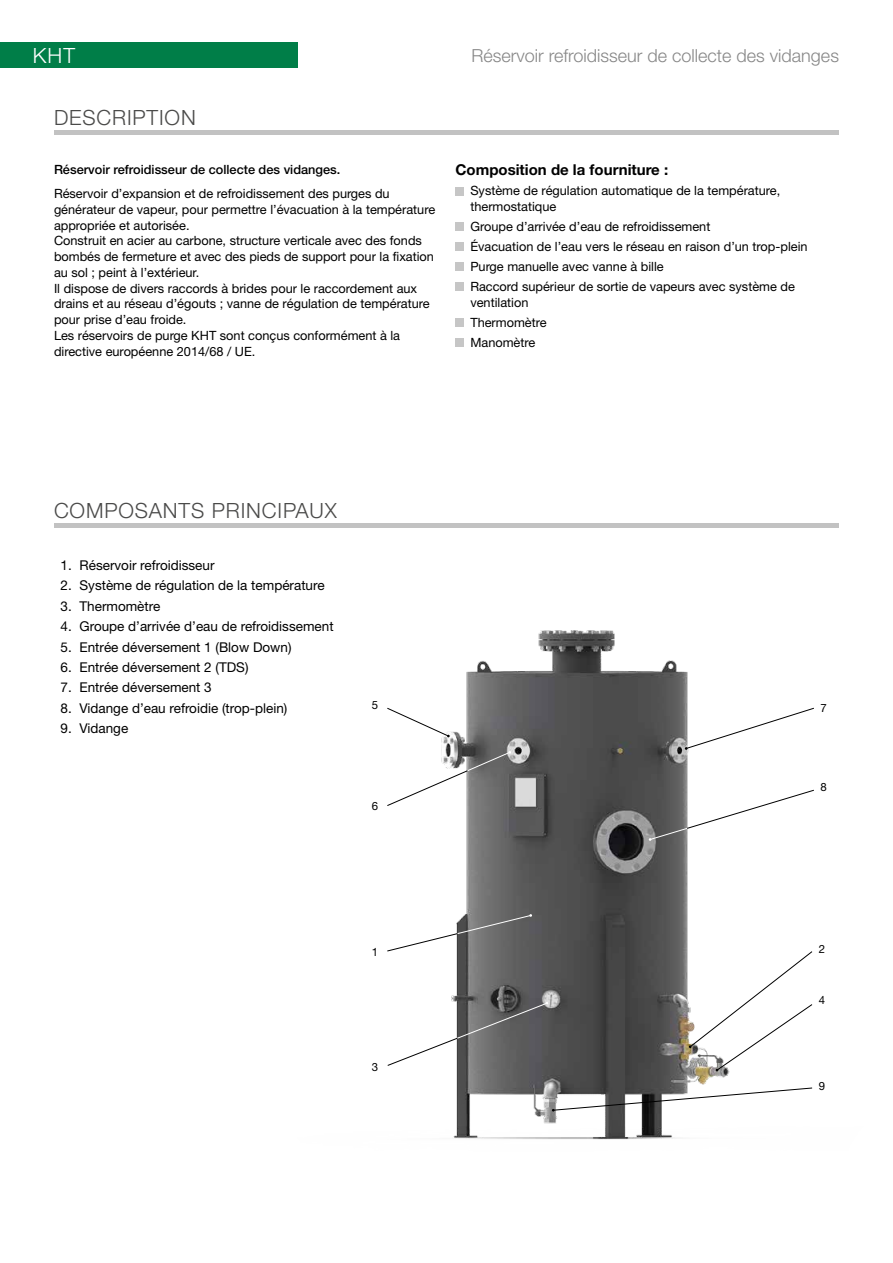
<style>
.page{position:relative;width:893px;height:1263px;background:#fff}
.page>*{position:absolute;margin:0;border:0;box-sizing:border-box;transform-origin:0 0}
.t1{font:300 21px "Helvetica Neue";letter-spacing:.04em;color:#4a4a49}
.t2{font:300 21px "Helvetica Neue";color:#fff}
.t3{font:300 18px "Helvetica Neue";color:#878787}
.t4{font:700 15px "Helvetica Neue";color:#000}
.t5{font:13.5px "Helvetica Neue";color:#000}
.t6{font:12.75px/15.8px "Helvetica Neue";color:#000}
.t7{font:500 12.75px "Helvetica Neue";color:#000}
.t8{font:11.4px "Helvetica Neue";color:#000}
</style>
<div class="page">
<div style="left:0;top:42px;width:298px;height:26px;background:#007e48"></div>
<hr style="left:54px;top:131px;width:785px;height:4px;background:#c2c2c2">
<hr style="left:54px;top:523px;width:785px;height:4px;background:#c2c2c2">
<div style="left:455px;top:187px;width:9px;height:8px;background:#c6c6c6"></div>
<div style="left:455px;top:223px;width:9px;height:8px;background:#c6c6c6"></div>
<div style="left:455px;top:243px;width:9px;height:8px;background:#c6c6c6"></div>
<div style="left:455px;top:263px;width:9px;height:8px;background:#c6c6c6"></div>
<div style="left:455px;top:283px;width:9px;height:8px;background:#c6c6c6"></div>
<div style="left:455px;top:318px;width:9px;height:9px;background:#c6c6c6"></div>
<div style="left:455px;top:338px;width:9px;height:9px;background:#c6c6c6"></div>
<img style="left:441px;top:630px;width:289px;height:510px">
<svg style="left:387px;top:707px;width:63px;height:30px"></svg>
<svg style="left:685px;top:707px;width:129px;height:43px"></svg>
<svg style="left:689px;top:951px;width:124px;height:120px"></svg>
<svg style="left:552px;top:1087px;width:261px;height:24px"></svg>
<svg style="left:387px;top:751px;width:124px;height:55px"></svg>
<svg style="left:387px;top:914px;width:145px;height:38px"></svg>
<svg style="left:387px;top:1002px;width:161px;height:64px"></svg>
<svg style="left:649px;top:789px;width:165px;height:52px"></svg>
<h1 class="t2" style="left:33px;top:43px;width:44px">KHT</h1>
<h2 class="t3" style="left:471px;top:45px;width:369px">Réservoir refroidisseur de collecte des vidanges</h2>
<h1 class="t1" style="left:54px;top:105px;width:143px">DESCRIPTION</h1>
<p class="t7" style="left:54px;top:162px;width:288px">Réservoir refroidisseur de collecte des vidanges.</p>
<p class="t6" style="left:54px;top:185px;width:383px">Réservoir d’expansion et de refroidissement des purges du générateur de vapeur, pour permettre l’évacuation à la température appropriée et autorisée.<br>Construit en acier au carbone, structure verticale avec des fonds bombés de fermeture et avec des pieds de support pour la fixation au sol ; peint à l’extérieur.<br>Il dispose de divers raccords à brides pour le raccordement aux drains et au réseau d’égouts ; vanne de régulation de température pour prise d’eau froide.<br>Les réservoirs de purge KHT sont conçus conformément à la directive européenne 2014/68 / UE.</p>
<p class="t4" style="left:455px;top:161px;width:214px">Composition de la fourniture :</p>
<p class="t6" style="left:470px;top:183px;width:311px">Système de régulation automatique de la température, thermostatique</p>
<p class="t6" style="left:470px;top:216px;width:339px;line-height:20px">Groupe d’arrivée d’eau de refroidissement<br>Évacuation de l’eau vers le réseau en raison d’un trop-plein Purge manuelle avec vanne à bille<br>Raccord supérieur de sortie de vapeurs avec système de</p>
<p class="t6" style="left:470px;top:292px;width:78px;line-height:20px">ventilation<br>Thermomètre<br>Manomètre</p>
<h1 class="t1" style="left:54px;top:497px;width:284px">COMPOSANTS PRINCIPAUX</h1>
<p class="t5" style="left:61px;top:557px;width:155px">1. Réservoir refroidisseur</p>
<p class="t5" style="left:61px;top:577px;width:265px">2. Système de régulation de la température</p>
<p class="t5" style="left:61px;top:598px;width:101px">3. Thermomètre</p>
<p class="t5" style="left:61px;top:618px;width:274px">4. Groupe d’arrivée d’eau de refroidissement</p>
<p class="t5" style="left:61px;top:639px;width:232px">5. Entrée déversement 1 (Blow Down)</p>
<p class="t5" style="left:61px;top:659px;width:189px">6. Entrée déversement 2 (TDS)</p>
<p class="t5" style="left:61px;top:680px;width:153px">7. Entrée déversement 3</p>
<p class="t5" style="left:61px;top:700px;width:228px">8. Vidange d’eau refroidie (trop-plein)</p>
<p class="t5" style="left:61px;top:720px;width:69px">9. Vidange</p>
<p class="t8" style="left:372px;top:699px;width:8px">5</p>
<p class="t8" style="left:372px;top:799px;width:8px">6</p>
<p class="t8" style="left:372px;top:945px;width:8px">1</p>
<p class="t8" style="left:372px;top:1060px;width:8px">3</p>
<p class="t8" style="left:820px;top:701px;width:8px">7</p>
<p class="t8" style="left:820px;top:780px;width:8px">8</p>
<p class="t8" style="left:819px;top:942px;width:8px">2</p>
<p class="t8" style="left:819px;top:993px;width:8px">4</p>
<p class="t8" style="left:819px;top:1079px;width:8px">9</p>
</div>
